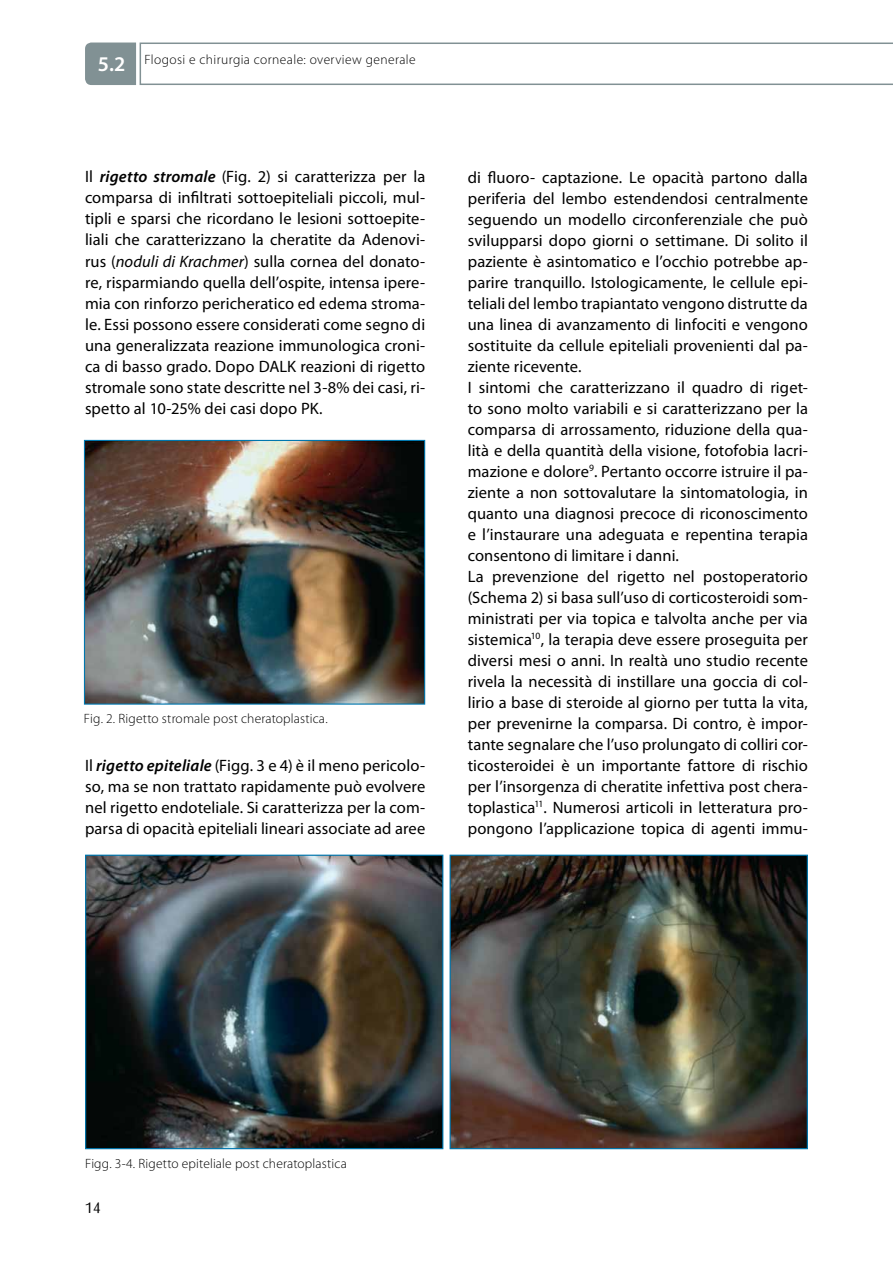
<style>
.page{position:relative;width:893px;height:1263px;background:#fff}
.page>*{position:absolute;margin:0;border:0;box-sizing:border-box;transform-origin:0 0}
.t1{font:600 21px "Myriad Pro";color:#fff}
.t2{font:16.5px/21px "Myriad Pro";letter-spacing:.005em;color:#000;text-align:justify}
.t3{font:15px "Barmeno";color:#000}
.t4{font:300 13.5px "Myriad Pro";letter-spacing:.015em;color:#000}
.s1{font-weight:600;font-style:italic}
.s2{font-style:italic}
</style>
<div class="page">
<div style="left:85px;top:43px;width:51px;height:42px;background:#819194"></div>
<div style="left:140px;top:43px;width:753px;height:42px;border:2px solid #819194"></div>
<img style="left:87px;top:857px;width:354px;height:290px">
<div style="left:85px;top:855px;width:358px;height:294px;border:1px solid #0077ae"></div>
<img style="left:452px;top:857px;width:354px;height:290px">
<div style="left:450px;top:855px;width:358px;height:294px;border:1px solid #0077ae"></div>
<img style="left:86px;top:442px;width:337px;height:261px">
<div style="left:84px;top:440px;width:341px;height:265px;border:1px solid #0077ae"></div>
<p class="t1" style="left:98px;top:51px;width:29px">5.2</p>
<p class="t4" style="left:145px;top:52px;width:273px">Flogosi e chirurgia corneale: overview generale</p>
<p class="t2" style="left:85px;top:166px;width:342px">Il <span class="s1">rigetto stromale</span> (Fig. 2) si caratterizza per la comparsa di infiltrati sottoepiteliali piccoli, mul&shy;tipli e sparsi che ricordano le lesioni sottoepite&shy;liali che caratterizzano la cheratite da Adenovi&shy;rus (<span class="s2">noduli di Krachmer</span>) sulla cornea del donato&shy;re, risparmiando quella dell’ospite, intensa ipere&shy;mia con rinforzo pericheratico ed edema stroma&shy;le. Essi possono essere considerati come segno di una generalizzata reazione immunologica croni&shy;ca di basso grado. Dopo DALK reazioni di rigetto stromale sono state descritte nel 3-8% dei casi, ri&shy;spetto al 10-25% dei casi dopo PK.</p>
<p class="t4" style="left:84px;top:711px;width:245px">Fig. 2. Rigetto stromale post cheratoplastica.</p>
<p class="t2" style="left:85px;top:754px;width:342px">Il <span class="s1">rigetto epiteliale</span> (Figg. 3 e 4) è il meno pericolo&shy;so, ma se non trattato rapidamente può evolvere nel rigetto endoteliale. Si caratterizza per la com&shy;parsa di opacità epiteliali lineari associate ad aree</p>
<p class="t2" style="left:468px;top:166px;width:342px;text-align:left">di fluoro- captazione. Le opacità partono dalla periferia del lembo estendendosi centralmente seguendo un modello circonferenziale che può svilupparsi dopo giorni o settimane. Di solito il paziente è asintomatico e l’occhio potrebbe ap&shy;parire tranquillo. Istologicamente, le cellule epi&shy;teliali del lembo trapiantato vengono distrutte da una linea di avanzamento di linfociti e vengono sostituite da cellule epiteliali provenienti dal pa&shy;ziente ricevente.<br>I sintomi che caratterizzano il quadro di riget&shy;to sono molto variabili e si caratterizzano per la comparsa di arrossamento, riduzione della qua&shy;lità e della quantità della visione, fotofobia lacri&shy;mazione e dolore<sup>9</sup>. Pertanto occorre istruire il pa&shy;ziente a non sottovalutare la sintomatologia, in quanto una diagnosi precoce di riconoscimento e l’instaurare una adeguata e repentina terapia consentono di limitare i danni.<br>La prevenzione del rigetto nel postoperatorio (Schema 2) si basa sull’uso di corticosteroidi som&shy;ministrati per via topica e talvolta anche per via sistemica<sup>10</sup>, la terapia deve essere proseguita per diversi mesi o anni. In realtà uno studio recente rivela la necessità di instillare una goccia di col&shy;lirio a base di steroide al giorno per tutta la vita, per prevenirne la comparsa. Di contro, è impor&shy;tante segnalare che l’uso prolungato di colliri cor&shy;ticosteroidei è un importante fattore di rischio per l’insorgenza di cheratite infettiva post chera&shy;toplastica<sup>11</sup>. Numerosi articoli in letteratura pro&shy;pongono l’applicazione topica di agenti immu-</p>
<p class="t4" style="left:85px;top:1156px;width:263px">Figg. 3-4. Rigetto epiteliale post cheratoplastica</p>
<p class="t3" style="left:85px;top:1199px;width:18px">14</p>
</div>
